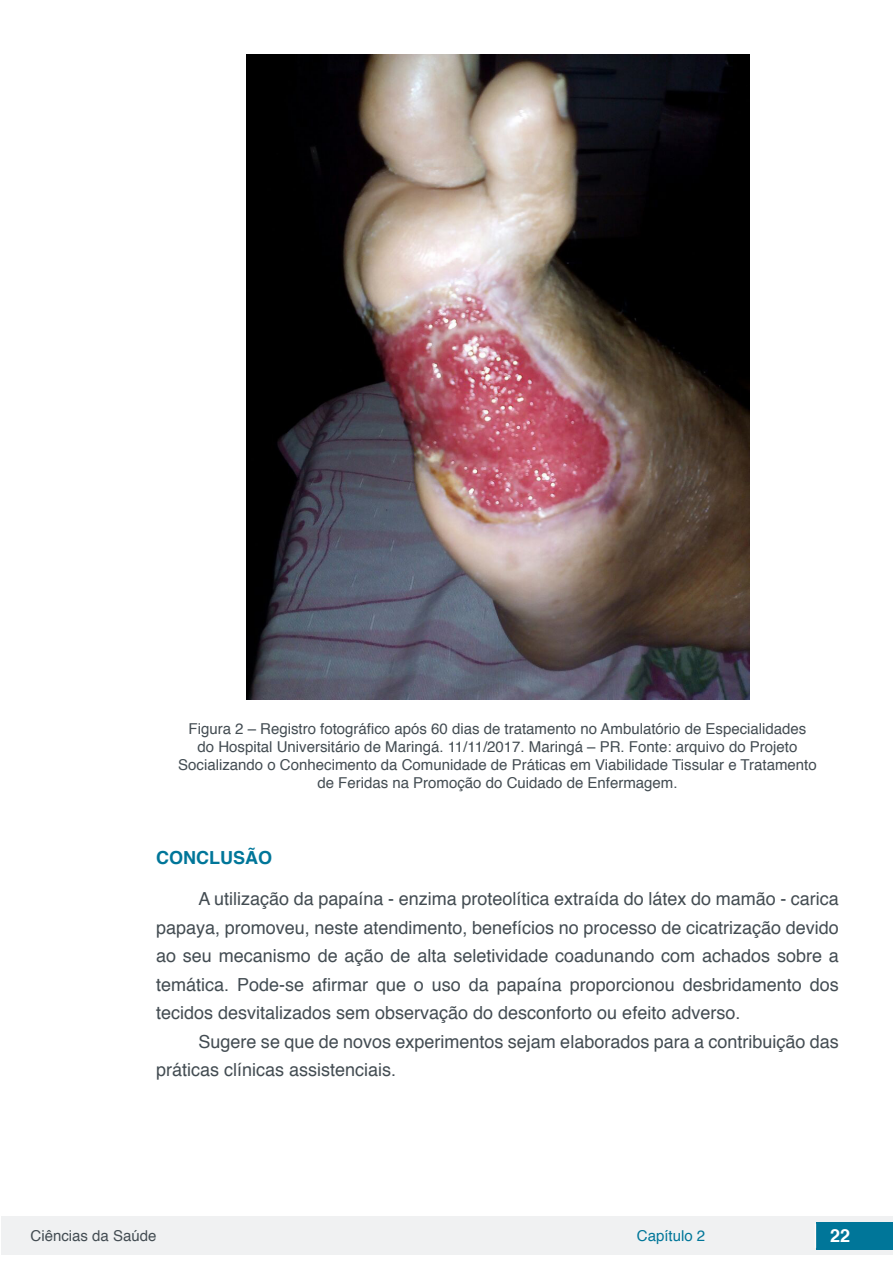
<style>
.page{position:relative;width:893px;height:1263px;background:#fff}
.page>*{position:absolute;margin:0;border:0;box-sizing:border-box;transform-origin:0 0}
.txt{font:18px/28.5px "Helvetica";color:#434c52;text-align:justify}
.TITULOS{font:700 18px "Helvetica";color:#007699}
.t1{font:700 18px "Helvetica";color:#fff}
.info_tab_gra_imag{font:15px/18px "Helvetica";color:#434c52;text-align:center}
.t2{font:15px "Helvetica";color:#007699}
</style>
<div class="page">
<div style="left:1px;top:1216px;width:891px;height:38px;background:#f0f1f2"></div>
<div style="left:816px;top:1222px;width:77px;height:27px;background:#007699"></div>
<svg style="left:815px;top:1224px;width:1px;height:24px"></svg>
<img style="left:246px;top:54px;width:503px;height:645px">
<p class="info_tab_gra_imag" style="left:178px;top:720px;width:640px">Figura 2 – Registro fotográfico após 60 dias de tratamento no Ambulatório de Especialidades<br>do Hospital Universitário de Maringá. 11/11/2017. Maringá – PR. Fonte: arquivo do Projeto Socializando o Conhecimento da Comunidade de Práticas em Viabilidade Tissular e Tratamento de Feridas na Promoção do Cuidado de Enfermagem.</p>
<p class="TITULOS" style="left:156px;top:843px;width:117px">CONCLUSÃO</p>
<p class="txt" style="left:156px;top:885px;width:684px;text-indent:43px">A utilização da papaína - enzima proteolítica extraída do látex do mamão - carica papaya, promoveu, neste atendimento, benefícios no processo de cicatrização devido ao seu mecanismo de ação de alta seletividade coadunando com achados sobre a temática. Pode-se afirmar que o uso da papaína proporcionou desbridamento dos tecidos desvitalizados sem observação do desconforto ou efeito adverso.</p>
<p class="txt" style="left:156px;top:1028px;width:684px;text-indent:43px">Sugere se que de novos experimentos sejam elaborados para a contribuição das práticas clínicas assistenciais.</p>
<p class="info_tab_gra_imag" style="left:31px;top:1227px;width:127px">Ciências da Saúde</p>
<p class="t2" style="left:637px;top:1224px;width:70px">Capítulo 2</p>
<p class="t1" style="left:830px;top:1221px;width:22px">22</p>
</div>
